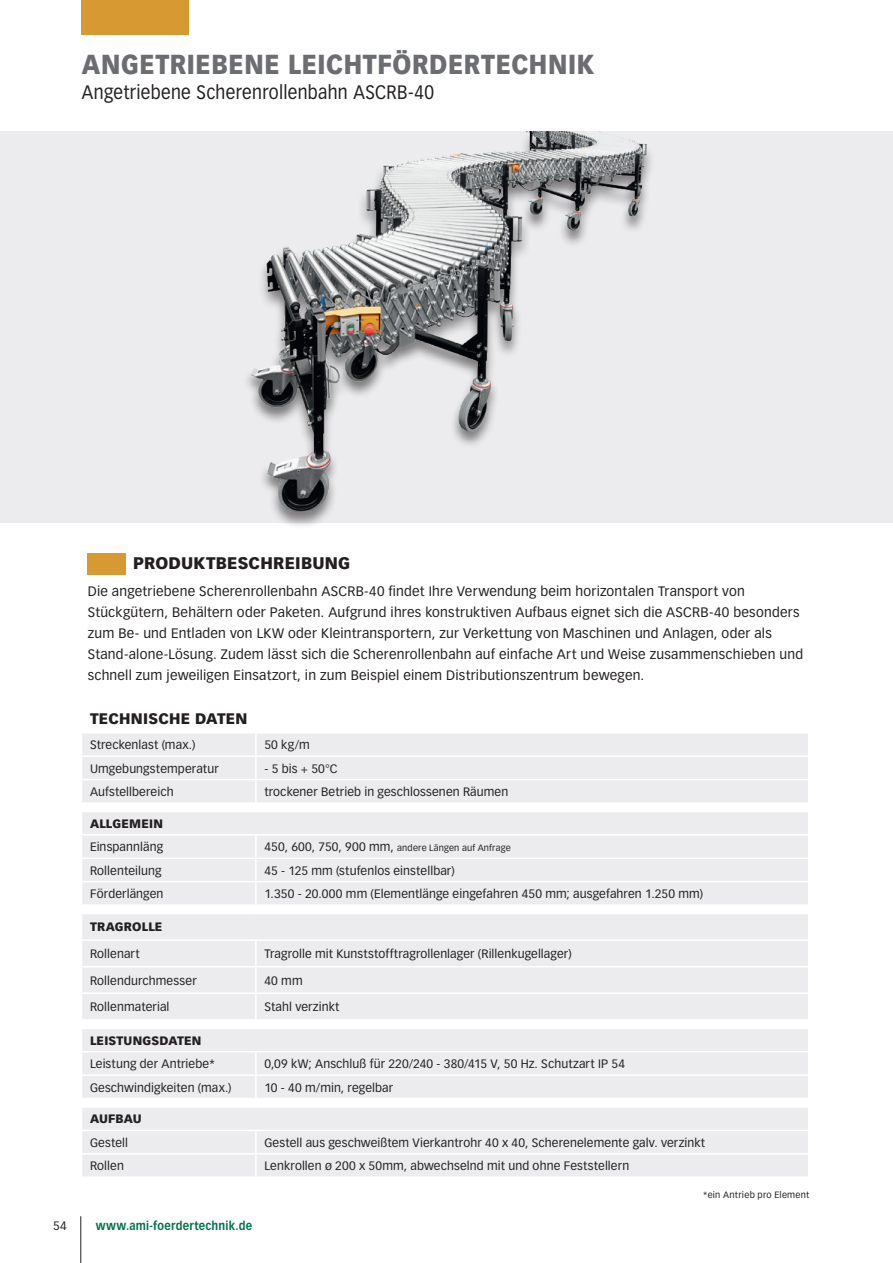
<style>
.page{position:relative;width:893px;height:1263px;background:#fff}
.page>*{position:absolute;margin:0;border:0;box-sizing:border-box;transform-origin:0 0}
.t1{font:900 27px "Vectora LT Std";letter-spacing:.02em;color:#6c6d70;scale:.9 1}
.t2{font:19.2px "Vectora LT Std";letter-spacing:.02em;color:#231f20;scale:.9 1}
.t3{font:900 16.5px "Vectora LT Std";letter-spacing:.01em;color:#231f20}
.t4{font:900 15px "Vectora LT Std";letter-spacing:.015em;color:#231f20}
.t5{font:13.5px/21px "Vectora LT Std";letter-spacing:.015em;color:#231f20}
.t6{font:12px/23.4px "Vectora LT Std";letter-spacing:.01em;color:#231f20}
.t7{font:700 12px "Vectora LT Std";letter-spacing:.02em;color:#007249;scale:.9 1}
.t8{font:900 12px "Vectora LT Std";letter-spacing:.015em;color:#231f20}
.t9{font:9px "Vectora LT Std";letter-spacing:.025em;color:#231f20}
.s1{font-weight:900}
.s2{font-size:12px}
</style>
<div class="page">
<div style="left:0;top:132px;width:893px;height:391px;background:#ececee"></div>
<hr style="left:81px;top:1216px;width:1px;height:47px;background:#231f20">
<div style="left:81px;top:0;width:108px;height:34px;background:#d79a33"></div>
<div style="left:88px;top:553px;width:38px;height:22px;background:#d79a33"></div>
<div style="left:82px;top:734px;width:726px;height:68px;background:#ececee"></div>
<div style="left:82px;top:812px;width:726px;height:364px;background:#ececee"></div>
<hr style="left:255px;top:733px;width:2px;height:22px;background:#fff">
<hr style="left:81px;top:755px;width:175px;height:2px;background:#fff">
<hr style="left:256px;top:755px;width:553px;height:2px;background:#fff">
<hr style="left:255px;top:757px;width:2px;height:22px;background:#fff">
<hr style="left:81px;top:779px;width:175px;height:1px;background:#fff">
<hr style="left:256px;top:779px;width:553px;height:1px;background:#fff">
<hr style="left:255px;top:780px;width:2px;height:22px;background:#fff">
<hr style="left:256px;top:834px;width:553px;height:2px;background:#fff">
<hr style="left:255px;top:836px;width:2px;height:21px;background:#fff">
<hr style="left:256px;top:857px;width:553px;height:2px;background:#fff">
<hr style="left:255px;top:859px;width:2px;height:22px;background:#fff">
<hr style="left:256px;top:881px;width:553px;height:1px;background:#fff">
<hr style="left:255px;top:882px;width:2px;height:22px;background:#fff">
<hr style="left:81px;top:904px;width:175px;height:2px;background:#fff">
<hr style="left:256px;top:904px;width:553px;height:2px;background:#fff">
<svg style="left:255px;top:906px;width:2px;height:7px"></svg>
<hr style="left:255px;top:941px;width:2px;height:25px;background:#fff">
<hr style="left:81px;top:966px;width:175px;height:1px;background:#fff">
<hr style="left:256px;top:966px;width:553px;height:1px;background:#fff">
<hr style="left:255px;top:967px;width:2px;height:25px;background:#fff">
<hr style="left:81px;top:992px;width:175px;height:2px;background:#fff">
<hr style="left:256px;top:992px;width:553px;height:2px;background:#fff">
<hr style="left:255px;top:994px;width:2px;height:25px;background:#fff">
<hr style="left:81px;top:1019px;width:175px;height:1px;background:#fff">
<hr style="left:256px;top:1019px;width:553px;height:1px;background:#fff">
<svg style="left:255px;top:1020px;width:2px;height:7px"></svg>
<hr style="left:255px;top:1052px;width:2px;height:22px;background:#fff">
<hr style="left:255px;top:1076px;width:2px;height:22px;background:#fff">
<hr style="left:81px;top:1098px;width:175px;height:1px;background:#fff">
<hr style="left:256px;top:1098px;width:553px;height:1px;background:#fff">
<svg style="left:255px;top:1099px;width:2px;height:7px"></svg>
<hr style="left:255px;top:1131px;width:2px;height:22px;background:#fff">
<hr style="left:255px;top:1154px;width:2px;height:22px;background:#fff">
<hr style="left:81px;top:834px;width:175px;height:2px;background:#fff">
<hr style="left:81px;top:857px;width:175px;height:2px;background:#fff">
<hr style="left:81px;top:881px;width:175px;height:1px;background:#fff">
<hr style="left:81px;top:913px;width:175px;height:1px;background:#fff">
<hr style="left:256px;top:913px;width:553px;height:1px;background:#fff">
<hr style="left:81px;top:939px;width:175px;height:2px;background:#fff">
<hr style="left:256px;top:939px;width:553px;height:2px;background:#fff">
<hr style="left:81px;top:1027px;width:175px;height:2px;background:#fff">
<hr style="left:256px;top:1027px;width:553px;height:2px;background:#fff">
<hr style="left:81px;top:1051px;width:175px;height:1px;background:#fff">
<hr style="left:256px;top:1051px;width:553px;height:1px;background:#fff">
<hr style="left:81px;top:1074px;width:175px;height:2px;background:#fff">
<hr style="left:256px;top:1074px;width:553px;height:2px;background:#fff">
<hr style="left:81px;top:1106px;width:175px;height:2px;background:#fff">
<hr style="left:256px;top:1106px;width:553px;height:2px;background:#fff">
<hr style="left:81px;top:1130px;width:175px;height:1px;background:#fff">
<hr style="left:256px;top:1130px;width:553px;height:1px;background:#fff">
<hr style="left:81px;top:1153px;width:175px;height:1px;background:#fff">
<hr style="left:256px;top:1153px;width:553px;height:1px;background:#fff">
<div style="left:242px;top:131px;width:413px;height:398px;background:#231f20;opacity:.55"></div>
<img style="left:247px;top:132px;width:408px;height:379px">
<p class="t1" style="left:82px;top:47px;width:571px">ANGETRIEBENE LEICHTFÖRDERTECHNIK</p>
<p class="t2" style="left:82px;top:81px;width:393px">Angetriebene Scherenrollenbahn ASCRB-40</p>
<p class="t3" style="left:133px;top:553px;width:219px">PRODUKTBESCHREIBUNG</p>
<p class="t5" style="left:88px;top:581px;width:717px">Die angetriebene Scherenrollenbahn ASCRB-40 findet Ihre Verwendung beim horizontalen Transport von Stückgütern, Behältern oder Paketen. Aufgrund ihres konstruktiven Aufbaus eignet sich die ASCRB-40 besonders zum Be- und Entladen von LKW oder Kleintransportern, zur Verkettung von Maschinen und Anlagen, oder als Stand-alone-Lösung. Zudem lässt sich die Scherenrollenbahn auf einfache Art und Weise zusammenschieben und schnell zum jeweiligen Einsatzort, in zum Beispiel einem Distributionszentrum bewegen.</p>
<p class="t4" style="left:90px;top:709px;width:159px">TECHNISCHE DATEN</p>
<p class="t6" style="left:90px;top:733px;width:107px">Streckenlast (max.)</p>
<p class="t6" style="left:264px;top:733px;width:47px">50 kg/m</p>
<p class="t6" style="left:90px;top:757px;width:130px">Umgebungstemperatur</p>
<p class="t6" style="left:264px;top:757px;width:75px">- 5 bis + 50°C</p>
<p class="t6" style="left:90px;top:780px;width:85px">Aufstellbereich</p>
<p class="t6" style="left:264px;top:780px;width:245px">trockener Betrieb in geschlossenen Räumen</p>
<p class="t6" style="left:90px;top:812px;width:75px"><span class="s1">ALLGEMEIN<br></span>Einspannläng</p>
<p class="t9" style="left:264px;top:843px;width:248px"><span class="s2">450, 600, 750, 900 mm,</span> andere Längen auf Anfrage</p>
<p class="t6" style="left:90px;top:859px;width:73px">Rollenteilung</p>
<p class="t6" style="left:264px;top:859px;width:192px">45 - 125 mm (stufenlos einstellbar)</p>
<p class="t6" style="left:90px;top:882px;width:75px">Förderlängen</p>
<p class="t6" style="left:264px;top:882px;width:440px">1.350 - 20.000 mm (Elementlänge eingefahren 450 mm; ausgefahren 1.250 mm)</p>
<p class="t8" style="left:90px;top:920px;width:74px">TRAGROLLE</p>
<p class="t6" style="left:90px;top:942px;width:51px">Rollenart</p>
<p class="t6" style="left:264px;top:942px;width:309px">Tragrolle mit Kunststofftragrollenlager (Rillenkugellager)</p>
<p class="t6" style="left:90px;top:969px;width:108px">Rollendurchmesser</p>
<p class="t6" style="left:264px;top:969px;width:40px">40 mm</p>
<p class="t6" style="left:90px;top:995px;width:81px">Rollenmaterial</p>
<p class="t6" style="left:264px;top:995px;width:77px">Stahl verzinkt</p>
<p class="t6" style="left:90px;top:1029px;width:127px"><span class="s1">LEISTUNGSDATEN<br></span>Leistung der Antriebe*</p>
<p class="t6" style="left:264px;top:1052px;width:362px">0,09 kW; Anschluß für 220/240 - 380/415 V, 50 Hz. Schutzart IP 54</p>
<p class="t6" style="left:90px;top:1076px;width:143px">Geschwindigkeiten (max.)</p>
<p class="t6" style="left:264px;top:1076px;width:130px">10 - 40 m/min, regelbar</p>
<p class="t6" style="left:90px;top:1107px;width:53px"><span class="s1">AUFBAU<br></span>Gestell</p>
<p class="t6" style="left:264px;top:1131px;width:442px">Gestell aus geschweißtem Vierkantrohr 40 x 40, Scherenelemente galv. verzinkt</p>
<p class="t6" style="left:90px;top:1154px;width:35px">Rollen</p>
<p class="t6" style="left:264px;top:1154px;width:366px">Lenkrollen ø 200 x 50mm, abwechselnd mit und ohne Feststellern</p>
<p class="t6" style="left:53px;top:1214px;width:15px">54</p>
<p class="t7" style="left:96px;top:1218px;width:175px">www.ami-foerdertechnik.de</p>
<p class="t9" style="left:703px;top:1189px;width:108px">*ein Antrieb pro Element</p>
</div>
